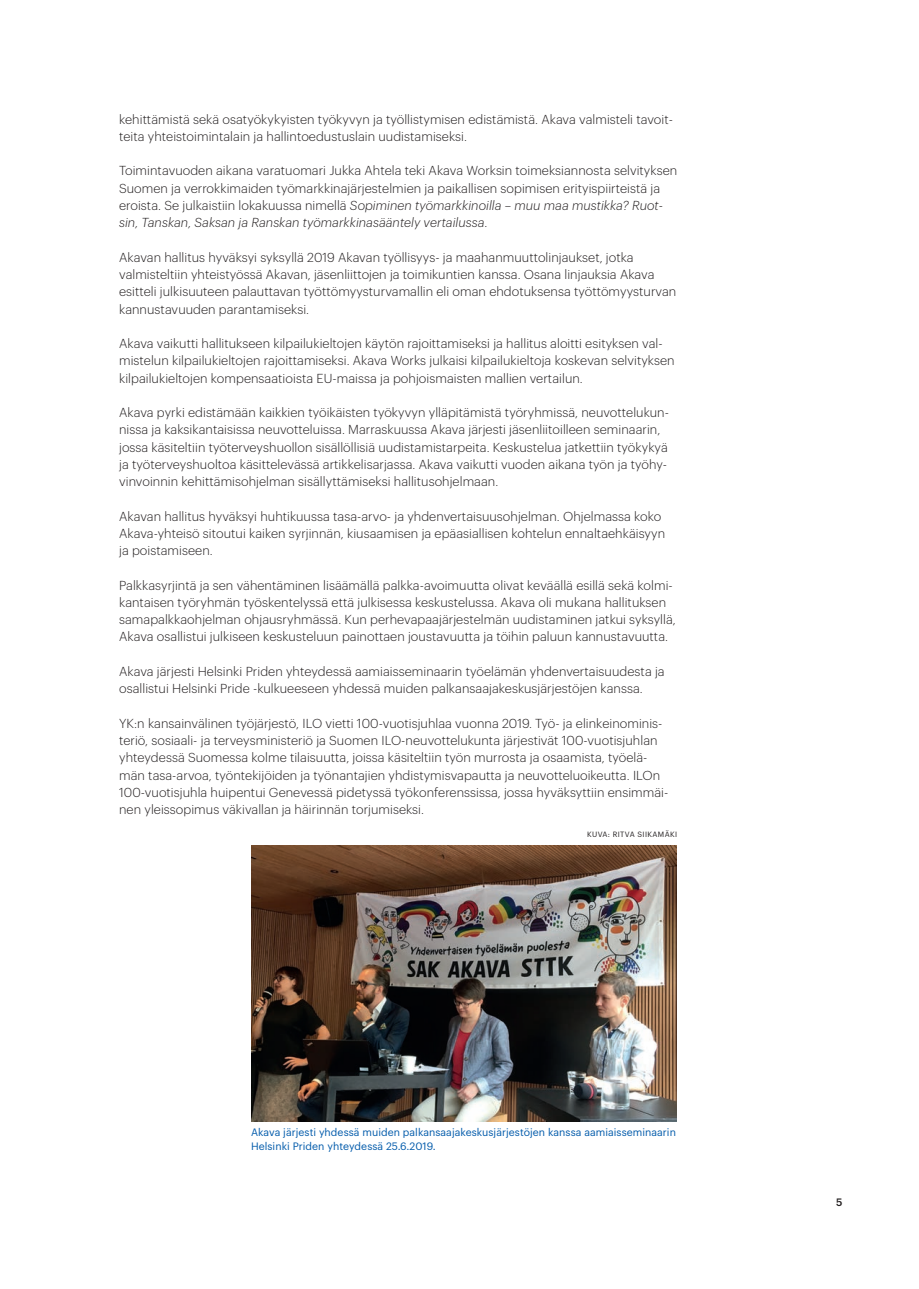
<style>
.page{position:relative;width:919px;height:1289px;background:#fff}
.page>*{position:absolute;margin:0;border:0;box-sizing:border-box;transform-origin:0 0}
.t1{font:300 12.75px/17.2px "Graphik";letter-spacing:.005em;color:#231f20}
.t2{font:10.5px/13.5px "Graphik";letter-spacing:.005em;color:#015aaa}
.t3{font:500 10.5px "Graphik";color:#231f20}
.t4{font:7.5px "Graphik";letter-spacing:.05em;color:#231f20}
.s1{font-style:italic}
</style>
<div class="page">
<img style="left:251px;top:845px;width:425px;height:276px">
<p class="t1" style="left:119px;top:109px;width:555px">kehittämistä sekä osatyökykyisten työkyvyn ja työllistymisen edistämistä. Akava valmisteli tavoit&shy;teita yhteistoimintalain ja hallintoedustuslain uudistamiseksi.</p>
<p class="t1" style="left:119px;top:161px;width:559px">Toimintavuoden aikana varatuomari Jukka Ahtela teki Akava Worksin toimeksiannosta selvityksen Suomen ja verrokkimaiden työmarkkinajärjestelmien ja paikallisen sopimisen erityispiirteistä ja eroista. Se julkaistiin lokakuussa nimellä <span class="s1">Sopiminen työmarkkinoilla – muu maa mustikka? Ruot&shy;sin, Tanskan, Saksan ja Ranskan työmarkkinasääntely vertailussa</span>.</p>
<p class="t1" style="left:119px;top:247px;width:558px">Akavan hallitus hyväksyi syksyllä 2019 Akavan työllisyys- ja maahanmuuttolinjaukset, jotka valmisteltiin yhteistyössä Akavan, jäsenliittojen ja toimikuntien kanssa. Osana linjauksia Akava esitteli julkisuuteen palauttavan työttömyysturvamallin eli oman ehdotuksensa työttömyysturvan kannustavuuden parantamiseksi.</p>
<p class="t1" style="left:119px;top:334px;width:557px">Akava vaikutti hallitukseen kilpailukieltojen käytön rajoittamiseksi ja hallitus aloitti esityksen val&shy;mistelun kilpailukieltojen rajoittamiseksi. Akava Works julkaisi kilpailukieltoja koskevan selvityksen kilpailukieltojen kompensaatioista EU-maissa ja pohjoismaisten mallien vertailun.</p>
<p class="t1" style="left:119px;top:403px;width:551px">Akava pyrki edistämään kaikkien työikäisten työkyvyn ylläpitämistä työryhmissä, neuvottelukun&shy;nissa ja kaksikantaisissa neuvotteluissa. Marraskuussa Akava järjesti jäsenliitoilleen seminaarin, jossa käsiteltiin työterveyshuollon sisällöllisiä uudistamistarpeita. Keskustelua jatkettiin työkykyä ja työterveyshuoltoa käsittelevässä artikkelisarjassa. Akava vaikutti vuoden aikana työn ja työhy&shy;vinvoinnin kehittämisohjelman sisällyttämiseksi hallitusohjelmaan.</p>
<p class="t1" style="left:119px;top:506px;width:547px">Akavan hallitus hyväksyi huhtikuussa tasa-arvo- ja yhdenvertaisuusohjelman. Ohjelmassa koko<br>Akava-yhteisö sitoutui kaiken syrjinnän, kiusaamisen ja epäasiallisen kohtelun ennaltaehkäisyyn ja poistamiseen.</p>
<p class="t1" style="left:119px;top:575px;width:558px">Palkkasyrjintä ja sen vähentäminen lisäämällä palkka-avoimuutta olivat keväällä esillä sekä kolmi&shy;kantaisen työryhmän työskentelyssä että julkisessa keskustelussa. Akava oli mukana hallituksen samapalkkaohjelman ohjausryhmässä. Kun perhevapaajärjestelmän uudistaminen jatkui syksyllä, Akava osallistui julkiseen keskusteluun painottaen joustavuutta ja töihin paluun kannustavuutta.</p>
<p class="t1" style="left:119px;top:661px;width:547px">Akava järjesti Helsinki Priden yhteydessä aamiaisseminaarin työelämän yhdenvertaisuudesta ja osallistui Helsinki Pride -kulkueeseen yhdessä muiden palkansaajakeskusjärjestöjen kanssa.</p>
<p class="t1" style="left:119px;top:713px;width:550px">YK:n kansainvälinen työjärjestö, ILO vietti 100-vuotisjuhlaa vuonna 2019. Työ- ja elinkeinominis&shy;teriö, sosiaali- ja terveysministeriö ja Suomen ILO-neuvottelukunta järjestivät 100-vuotisjuhlan yhteydessä Suomessa kolme tilaisuutta, joissa käsiteltiin työn murrosta ja osaamista, työelä&shy;män tasa-arvoa, työntekijöiden ja työnantajien yhdistymisvapautta ja neuvotteluoikeutta. ILOn 100-vuotisjuhla huipentui Genevessä pidetyssä työkonferenssissa, jossa hyväksyttiin ensimmäi&shy;nen yleissopimus väkivallan ja häirinnän torjumiseksi.</p>
<p class="t4" style="left:587px;top:828px;width:92px">KUVA: RITVA SIIKAMÄKI</p>
<p class="t2" style="left:251px;top:1124px;width:426px">Akava järjesti yhdessä muiden palkansaajakeskusjärjestöjen kanssa aamiaisseminaarin<br>Helsinki Priden yhteydessä 25.6.2019.</p>
<p class="t3" style="left:836px;top:1193px;width:8px">5</p>
</div>
